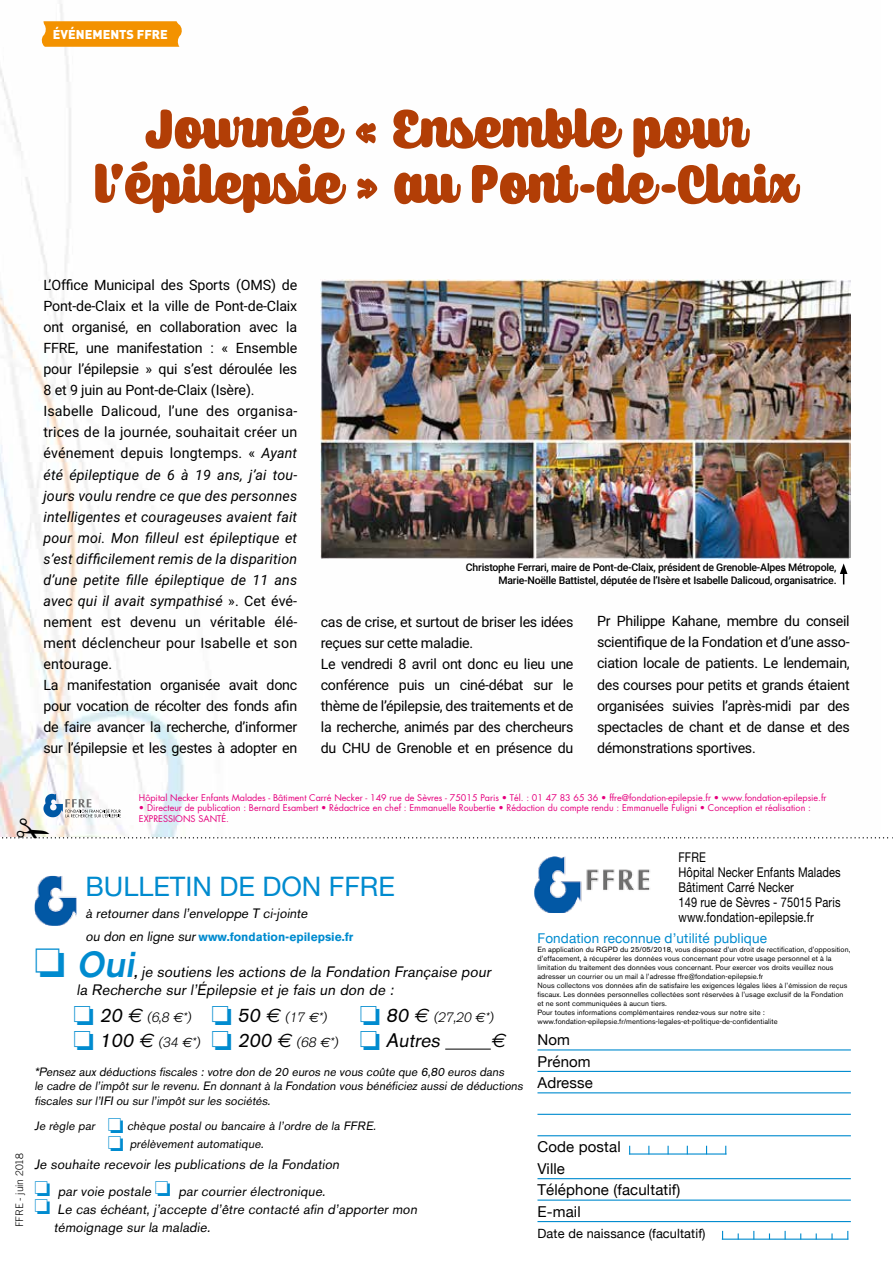
<style>
.page{position:relative;width:893px;height:1263px;background:#fff}
.page>*{position:absolute;margin:0;border:0;box-sizing:border-box;transform-origin:0 0}
.t1{font:54px/55.5px "Caprica Script Upr Personal Use";color:#b23e06;text-align:center}
.t2{font:italic 500 36px "Volvo Sans";color:#008bcf}
.t3{font:27px "Helvetica Neue";color:#008bcf}
.t4{font:italic 19.5px "Volvo Sans";color:#000}
.t5{font:italic 19.5px "Euro Sans";color:#000}
.t6{font:italic 15px/18px "Volvo Sans";color:#000}
.t7{font:15px/21.5px "Helvetica Neue";letter-spacing:.01em;color:#000}
.t8{font:14.25px/21px "Roboto";letter-spacing:-.02em;color:#000}
.t9{font:italic 13.5px/18px "Volvo Sans";color:#000}
.t10{font:13.5px/15px "Helvetica Neue";letter-spacing:.01em;color:#000;scale:.82 1}
.t11{font:italic 300 13.5px "Volvo Sans";color:#000}
.t12{font:13.5px "Helvetica Neue";letter-spacing:.01em;color:#008bcf}
.t13{font:12.75px "Helvetica Neue";letter-spacing:.01em;color:#000}
.t14{font:900 12.6px "DIN Pro";color:#fff}
.t15{font:italic 12px/14.4px "Volvo Sans";color:#000}
.t16{font:700 12px "Volvo Sans";color:#008bcf}
.t17{font:500 10.5px/12.6px "Roboto";letter-spacing:-.02em;color:#000;text-align:right}
.t18{font:300 10.35px "Trade Gothic";letter-spacing:-.01em;color:#000}
.t19{font:9px/10.5px "Futura";color:#e6007d}
.t20{font:7.5px/9px "Volvo Sans";letter-spacing:.01em;color:#000}
.s1{font-style:italic}
.s2{font-weight:400;font-style:italic;font-size:13.5px;color:#000}
.s3{font-weight:500}
.s4{color:#008bcf}
.s5{font-weight:400;font-size:19.5px}
.s6{font-family:"Euro Sans";font-weight:400;font-size:19.5px}
.s7{font-family:"Euro Sans";font-weight:400}
.s8{font-family:"Euro Sans"}
.s9{font-weight:300;font-size:13.5px}
.s10{font-family:"Euro Sans";font-size:13.5px}
</style>
<div class="page">
<img style="left:0;top:3px;width:851px;height:791px">
<hr style="left:445px;top:1048px;width:46px;height:1px;background:#000">
<hr style="left:537px;top:1049px;width:314px;height:1px;background:#008bcf">
<hr style="left:537px;top:1071px;width:314px;height:1px;background:#008bcf">
<hr style="left:537px;top:1092px;width:314px;height:1px;background:#008bcf">
<hr style="left:537px;top:1114px;width:314px;height:1px;background:#008bcf">
<hr style="left:537px;top:1135px;width:314px;height:1px;background:#008bcf">
<hr style="left:537px;top:1178px;width:314px;height:1px;background:#008bcf">
<hr style="left:537px;top:1199px;width:314px;height:2px;background:#008bcf">
<hr style="left:537px;top:1221px;width:314px;height:1px;background:#008bcf">
<img style="left:534px;top:856px;width:116px;height:57px">
<svg style="left:667px;top:1146px;width:2px;height:7px"></svg>
<hr style="left:629px;top:1153px;width:97px;height:1px;background:#008bcf">
<svg style="left:784px;top:1231px;width:2px;height:7px"></svg>
<hr style="left:722px;top:1238px;width:126px;height:2px;background:#008bcf">
<img style="left:35px;top:876px;width:42px;height:50px">
<img style="left:320px;top:280px;width:530px;height:278px">
<svg style="left:41px;top:21px;width:142px;height:26px;background:#f3980f"></svg>
<svg style="left:840px;top:563px;width:7px;height:21px"></svg>
<svg style="left:0;top:794px;width:893px;height:45px"></svg>
<p class="t14" style="left:53px;top:23px;width:116px">ÉVÉNEMENTS FFRE</p>
<h1 class="t1" style="left:95px;top:103px;width:703px">Journée « Ensemble pour l’épilepsie » au Pont-de-Claix</h1>
<p class="t8" style="left:43px;top:274px;width:255px">L’Office Municipal des Sports (OMS) de Pont-de-Claix et la ville de Pont-de-Claix ont organisé, en collaboration avec la FFRE, une manifestation : « Ensemble pour l’épilepsie » qui s’est déroulée les 8 et 9 juin au Pont-de-Claix (Isère).<br>Isabelle Dalicoud, l’une des organisa&shy;trices de la journée, souhaitait créer un événement depuis longtemps. « <span class="s1">Ayant été épileptique de 6 à 19 ans, j’ai tou&shy;jours voulu rendre ce que des personnes intelligentes et courageuses avaient fait pour moi. Mon filleul est épileptique et s’est difficilement remis de la disparition d’une petite fille épileptique de 11 ans avec qui il avait sympathisé</span> ». Cet évé&shy;nement est devenu un véritable élé&shy;ment déclencheur pour Isabelle et son entourage.<br>La manifestation organisée avait donc pour vocation de récolter des fonds afin de faire avancer la recherche, d’informer sur l’épilepsie et les gestes à adopter en</p>
<p class="t17" style="left:466px;top:561px;width:372px">Christophe Ferrari, maire de Pont-de-Claix, président de Grenoble-Alpes Métropole,<br>Marie-Noëlle Battistel, députée de l’Isère et Isabelle Dalicoud, organisatrice.</p>
<p class="t8" style="left:597px;top:610px;width:254px;text-align:justify">Pr Philippe Kahane, membre du conseil scientifique de la Fondation et d’une asso&shy;ciation locale de patients. Le lendemain, des courses pour petits et grands étaient organisées suivies l’après-midi par des spectacles de chant et de danse et des démonstrations sportives.</p>
<p class="t8" style="left:321px;top:610px;width:254px">cas de crise, et surtout de briser les idées reçues sur cette maladie.<br>Le vendredi 8 avril ont donc eu lieu une conférence puis un ciné-débat sur le thème de l’épilepsie, des traitements et de la recherche, animés par des chercheurs du CHU de Grenoble et en présence du</p>
<p class="t19" style="left:139px;top:792px;width:689px">Hôpital Necker Enfants Malades - Bâtiment Carré Necker - 149 rue de Sèvres - 75015 Paris • Tél. : 01 47 83 65 36 • ffre@fondation-epilepsie.fr • www.fondation-epilepsie.fr</p>
<p class="t19" style="left:139px;top:803px;width:673px">• Directeur de publication : Bernard Esambert • Rédactrice en chef : Emmanuelle Roubertie • Rédaction du compte rendu : Emmanuelle Fuligni • Conception et réalisation :<br>EXPRESSIONS SANTÉ.</p>
<p class="t18" style="left:13px;top:1227px;width:76px;rotate:-90deg">FFRE - juin 2018</p>
<h3 class="t3" style="left:85px;top:870px;width:311px">BULLETIN DE DON FFRE</h3>
<p class="t9" style="left:85px;top:904px;width:226px">à retourner dans l’enveloppe T ci-jointe</p>
<p class="t16" style="left:85px;top:929px;width:269px"><span class="s2">ou don en ligne sur</span>www.fondation-epilepsie.fr</p>
<h2 class="t2" style="left:34px;top:942px;width:108px">□ Oui</h2>
<p class="t6" style="left:76px;top:962px;width:419px;text-indent:58px"><span class="s3">,</span> je soutiens les actions de la Fondation Française pour la Recherche sur l’Épilepsie et je fais un don de :</p>
<p class="t11" style="left:73px;top:1009px;width:424px"><span class="s4">□</span> <span class="s5">20</span> <span class="s6">E</span> (6,8 <span class="s7">E</span>*) <span class="s4">□</span> <span class="s5">50</span> <span class="s6">E</span> (17 <span class="s7">E</span>*) <span class="s4">□</span> <span class="s5">80</span> <span class="s6">E</span> (27,20 <span class="s7">E</span>*)</p>
<h3 class="t4" style="left:73px;top:1029px;width:372px"><span class="s4">□</span> 100 <span class="s8">E</span> <span class="s9">(34</span> <span class="s10">E</span> <span class="s9">*)</span> <span class="s4">□</span> 200 <span class="s8">E</span> <span class="s9">(68</span> <span class="s10">E</span> <span class="s9">*)</span> <span class="s4">□</span> Autres</h3>
<h3 class="t5" style="left:491px;top:1029px;width:16px">E</h3>
<p class="t15" style="left:34px;top:1064px;width:492px">*Pensez aux déductions fiscales : votre don de 20 euros ne vous coûte que 6,80 euros dans<br>le cadre de l’impôt sur le revenu. En donnant à la Fondation vous bénéficiez aussi de déductions fiscales sur l’IFI ou sur l’impôt sur les sociétés.</p>
<p class="t15" style="left:34px;top:1119px;width:345px">Je règle par <span class="s4">□</span> chèque postal ou bancaire à l’ordre de la FFRE.</p>
<p class="t15" style="left:108px;top:1137px;width:159px"><span class="s4">□</span> prélèvement automatique.</p>
<p class="t9" style="left:34px;top:1155px;width:309px">Je souhaite recevoir les publications de la Fondation</p>
<p class="t9" style="left:34px;top:1182px;width:295px"><span class="s4">□</span> par voie postale <span class="s4">□</span> par courrier électronique.</p>
<p class="t9" style="left:54px;top:1200px;width:367px;text-indent:-19px"><span class="s4">□</span> Le cas échéant, j ’accepte d’être contacté afin d’apporter mon témoignage sur la maladie.</p>
<p class="t10" style="left:678px;top:849px;width:199px">FFRE<br>Hôpital Necker Enfants Malades<br>Bâtiment Carré Necker<br>149 rue de Sèvres - 75015 Paris www.fondation-epilepsie.fr</p>
<p class="t12" style="left:537px;top:928px;width:231px">Fondation reconnue d’utilité publique</p>
<p class="t20" style="left:537px;top:944px;width:314px">En application du RGPD du 25/05/2018, vous disposez d’un droit de rectification, d’opposition, d’effacement, à récupérer les données vous concernant pour votre usage personnel et à la limitation du traitement des données vous concernant. Pour exercer vos droits veuillez nous adresser un courrier ou un mail à l’adresse ffre@fondation-epilepsie.fr<br>Nous collectons vos données afin de satisfaire les exigences légales liées à l’émission de reçus fiscaux. Les données personnelles collectées sont réservées à l’usage exclusif de la Fondation et ne sont communiquées à aucun tiers.<br>Pour toutes informations complémentaires rendez-vous sur notre site : www.fondation-epilepsie.fr/mentions-legales-et-politique-de-confidentialite</p>
<p class="t7" style="left:537px;top:1030px;width:57px">Nom<br>Prénom<br>Adresse</p>
<p class="t7" style="left:537px;top:1137px;width:144px">Code postal<br>Ville<br>Téléphone (facultatif)<br>E-mail</p>
<p class="t13" style="left:537px;top:1224px;width:170px">Date de naissance (facultatif)</p>
</div>
